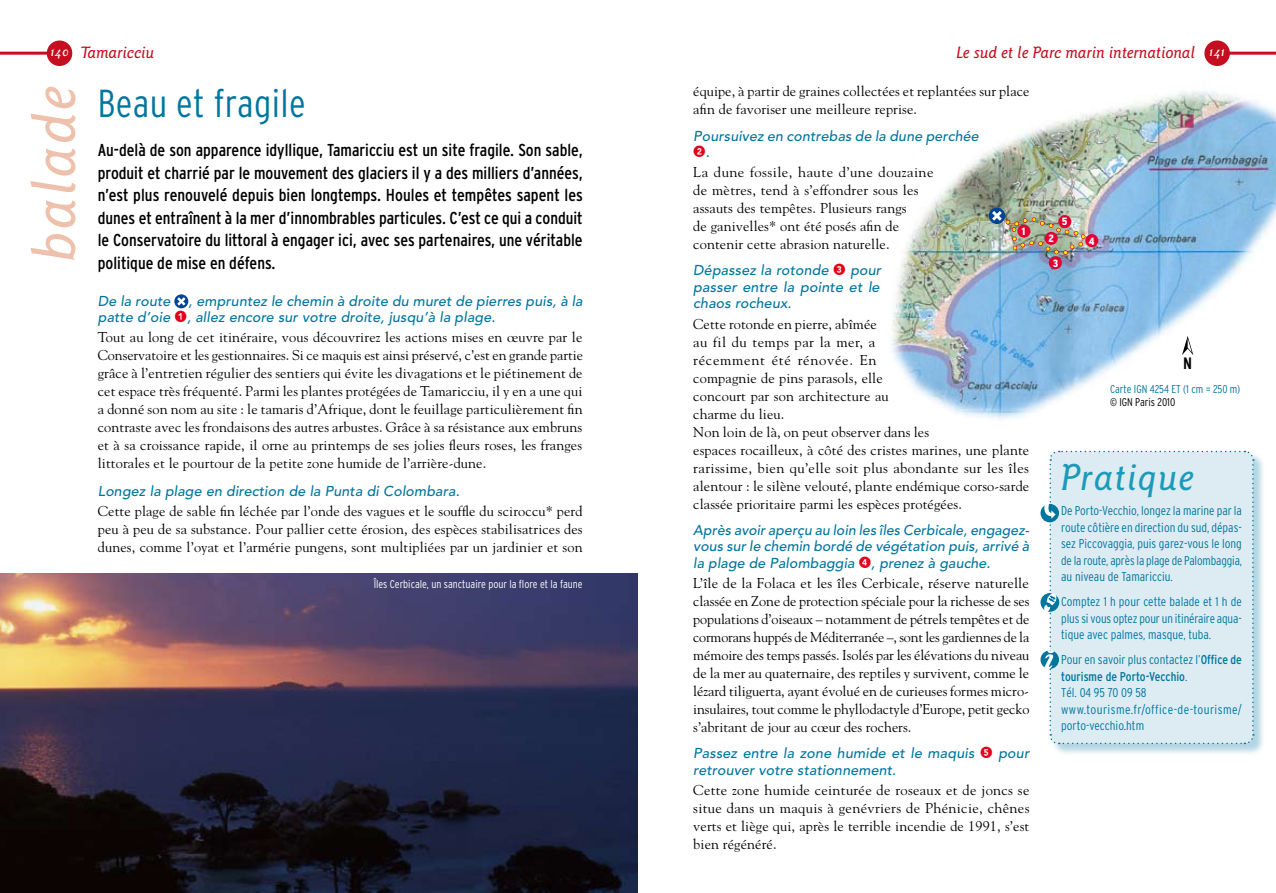
<style>
.page{position:relative;width:1276px;height:893px;background:#fff}
.page>*{position:absolute;margin:0;border:0;box-sizing:border-box;transform-origin:0 0}
.t1{font:italic 500 60px "Goudy Sans IT Cby BT";letter-spacing:.04em;color:#eec1ad}
.t2{font:300 condensed 39px "Interstate";letter-spacing:.01em;color:#00769f}
.t3{font:italic 500 37.5px "Goudy Sans IT Cby BT";letter-spacing:.03em;color:#1c9ab9}
.t4{font:condensed 17.25px/22.5px "Interstate";color:#000;text-align:justify}
.t5{font:italic 500 16.5px "Goudy Sans IT Cby BT";color:#c50e1f}
.t6{font:700 condensed 16.5px "Interstate";color:#000}
.t7{font:14.25px/18px "Goudy";letter-spacing:.01em;color:#000;text-align:justify}
.t8{font:italic 500 14.25px/16.5px "Avenir";letter-spacing:.01em;color:#00769f}
.t9{font:14.25px "Balades Nature";color:#e2001a}
.t10{font:300 condensed 12.75px/16.5px "Interstate";color:#00769f;text-align:justify}
.t11{font:300 condensed 11.25px "Interstate";color:#fff}
.t12{font:300 condensed 11.25px "Interstate";color:#00769f}
.t13{font:300 condensed 11.25px "Interstate";color:#000}
.t14{font:900 condensed 10.5px "Interstate";color:#fff}
.s1{font-family:"Balades Nature";font-weight:400;font-style:normal;color:#e2001a}
.s2{font-family:"Avenir";font-weight:500;font-style:italic;color:#00769f}
.s3{font-weight:400}
</style>
<div class="page">
<img style="left:0;top:573px;width:638px;height:320px">
<div style="left:1050px;top:452px;width:214px;height:303px;background:#00769f;opacity:.3"></div>
<svg style="left:1040px;top:450px;width:214px;height:295px"></svg>
<hr style="left:0;top:52px;width:55px;height:3px;background:#c50e1f">
<svg style="left:174px;top:294px;width:14px;height:14px"></svg>
<svg style="left:177px;top:297px;width:8px;height:9px"></svg>
<div style="left:47px;top:40px;width:25px;height:26px;background:#c50e1f;border-radius:50%"></div>
<hr style="left:1221px;top:52px;width:55px;height:3px;background:#c50e1f">
<div style="left:1204px;top:40px;width:26px;height:26px;background:#c50e1f;border-radius:50%"></div>
<img style="left:891px;top:91px;width:385px;height:328px">
<svg style="left:1182px;top:336px;width:11px;height:19px"></svg>
<div style="left:1048px;top:256px;width:14px;height:13px;background:#e20033;border-radius:50%"></div>
<div style="left:1085px;top:234px;width:13px;height:13px;background:#e20033;border-radius:50%"></div>
<svg style="left:988px;top:208px;width:17px;height:16px"></svg>
<img style="left:992px;top:211px;width:95px;height:56px">
<p class="t5" style="left:50px;top:43px;width:106px"><sup>140</sup> Tamaricciu</p>
<h1 class="t1" style="left:18px;top:261px;width:177px;rotate:-90deg">balade</h1>
<h2 class="t2" style="left:98px;top:81px;width:209px">Beau et fragile</h2>
<p class="t4" style="left:98px;top:139px;width:486px">Au-delà de son apparence idyllique, Tamaricciu est un site fragile. Son sable, produit et charrié par le mouvement des glaciers il y a des milliers d’années, n’est plus renouvelé depuis bien longtemps. Houles et tempêtes sapent les dunes et entraînent à la mer d’innombrables particules. C’est ce qui a conduit le Conservatoire du littoral à engager ici, avec ses partenaires, une véritable politique de mise en défens.</p>
<p class="t8" style="left:98px;top:293px;width:74px">De la route</p>
<p class="t8" style="left:98px;top:293px;width:486px;text-indent:91px">, empruntez le chemin à droite du muret de pierres puis, à la patte d’oie <span class="s1">A</span>, allez encore sur votre droite, jusqu’à la plage.</p>
<p class="t7" style="left:98px;top:328px;width:486px">Tout au long de cet itinéraire, vous découvrirez les actions mises en œuvre par le Conservatoire et les gestionnaires. Si ce maquis est ainsi préservé, c’est en grande partie grâce à l’entretien régulier des sentiers qui évite les divagations et le piétinement de cet espace très fréquenté. Parmi les plantes protégées de Tamaricciu, il y en a une qui a donné son nom au site : le tamaris d’Afrique, dont le feuillage particulièrement fin contraste avec les frondaisons des autres arbustes. Grâce à sa résistance aux embruns et à sa croissance rapide, il orne au printemps de ses jolies fleurs roses, les franges littorales et le pourtour de la petite zone humide de l’arrière-dune.</p>
<p class="t8" style="left:98px;top:483px;width:363px">Longez la plage en direction de la Punta di Colombara.</p>
<p class="t7" style="left:98px;top:501px;width:486px">Cette plage de sable fin léchée par l’onde des vagues et le souffle du sciroccu* perd peu à peu de sa substance. Pour pallier cette érosion, des espèces stabilisatrices des dunes, comme l’oyat et l’armérie pungens, sont multipliées par un jardinier et son</p>
<p class="t11" style="left:374px;top:577px;width:210px">Îles Cerbicale, un sanctuaire pour la flore et la faune</p>
<p class="t5" style="left:956px;top:43px;width:270px">Le sud et le Parc marin international <sup>141</sup></p>
<p class="t7" style="left:693px;top:82px;width:338px">équipe, à partir de graines collectées et replantées sur place afin de favoriser une meilleure reprise.</p>
<p class="t8" style="left:693px;top:128px;width:287px">Poursuivez en contrebas de la dune perchée</p>
<p class="t9" style="left:693px;top:144px;width:18px">B<span class="s2">.</span></p>
<p class="t7" style="left:693px;top:163px;width:242px;text-align:left">La dune fossile, haute d’une douzaine de mètres, tend à s’effondrer sous les assauts des tempêtes. Plusieurs rangs<br>de ganivelles* ont été posés afin de contenir cette abrasion naturelle.</p>
<p class="t8" style="left:693px;top:263px;width:189px;text-align:justify">Dépassez la rotonde <span class="s1">C</span> pour passer entre la pointe et le chaos rocheux.</p>
<p class="t7" style="left:693px;top:314px;width:337px;text-align:left">Cette rotonde en pierre, abîmée<br>au fil du temps par la mer, a<br>récemment été rénovée. En<br>compagnie de pins parasols, elle<br>concourt par son architecture au<br>charme du lieu.<br>Non loin de là, on peut observer dans les<br>espaces rocailleux, à côté des cristes marines, une plante rarissime, bien qu’elle soit plus abondante sur les îles alentour : le silène velouté, plante endémique corso-sarde classée prioritaire parmi les espèces protégées.</p>
<p class="t8" style="left:693px;top:522px;width:337px;text-align:justify">Après avoir aperçu au loin les îles Cerbicale, engagez&shy;vous sur le chemin bordé de végétation puis, arrivé à la plage de Palombaggia <span class="s1">D</span>, prenez à gauche.</p>
<p class="t7" style="left:693px;top:574px;width:338px">L’île de la Folaca et les îles Cerbicale, réserve naturelle classée en Zone de protection spéciale pour la richesse de ses populations d’oiseaux – notamment de pétrels tempêtes et de cormorans huppés de Méditerranée –, sont les gardiennes de la mémoire des temps passés. Isolés par les élévations du niveau de la mer au quaternaire, des reptiles y survivent, comme le lézard tiliguerta, ayant évolué en de curieuses formes micro&shy;insulaires, tout comme le phyllodactyle d’Europe, petit gecko s’abritant de jour au cœur des rochers.</p>
<p class="t8" style="left:693px;top:745px;width:337px">Passez entre la zone humide et le maquis <span class="s1">E</span> pour retrouver votre stationnement.</p>
<p class="t7" style="left:693px;top:781px;width:338px">Cette zone humide ceinturée de roseaux et de joncs se situe dans un maquis à genévriers de Phénicie, chênes verts et liège qui, après le terrible incendie de 1991, s’est bien régénéré.</p>
<p class="t14" style="left:1022px;top:225px;width:5px">1</p>
<p class="t14" style="left:1061px;top:216px;width:7px">5</p>
<p class="t14" style="left:1048px;top:232px;width:7px">2</p>
<p class="t14" style="left:1088px;top:235px;width:7px">4</p>
<p class="t14" style="left:1053px;top:257px;width:7px">3</p>
<p class="t6" style="left:1183px;top:354px;width:10px">N</p>
<p class="t12" style="left:1110px;top:382px;width:132px">Carte IGN 4254 ET (1 cm = 250 m)</p>
<p class="t13" style="left:1110px;top:396px;width:67px">© IGN Paris 2010</p>
<h3 class="t3" style="left:1061px;top:454px;width:135px">Pratique</h3>
<p class="t10" style="left:1061px;top:502px;width:182px">De Porto-Vecchio, longez la marine par la route côtière en direction du sud, dépas&shy;sez Piccovaggia, puis garez-vous le long de la route, après la plage de Palombaggia, au niveau de Tamaricciu.</p>
<p class="t10" style="left:1061px;top:593px;width:182px">Comptez 1 h pour cette balade et 1 h de plus si vous optez pour un itinéraire aqua&shy;tique avec palmes, masque, tuba.</p>
<p class="t10" style="left:1061px;top:651px;width:182px;text-align:left">Pour en savoir plus contactez l’<span class="s3">Office de tourisme de Porto-Vecchio</span>.<br>Tél. 04 95 70 09 58 www.tourisme.fr/office-de-tourisme/ porto-vecchio.htm</p>
</div>
